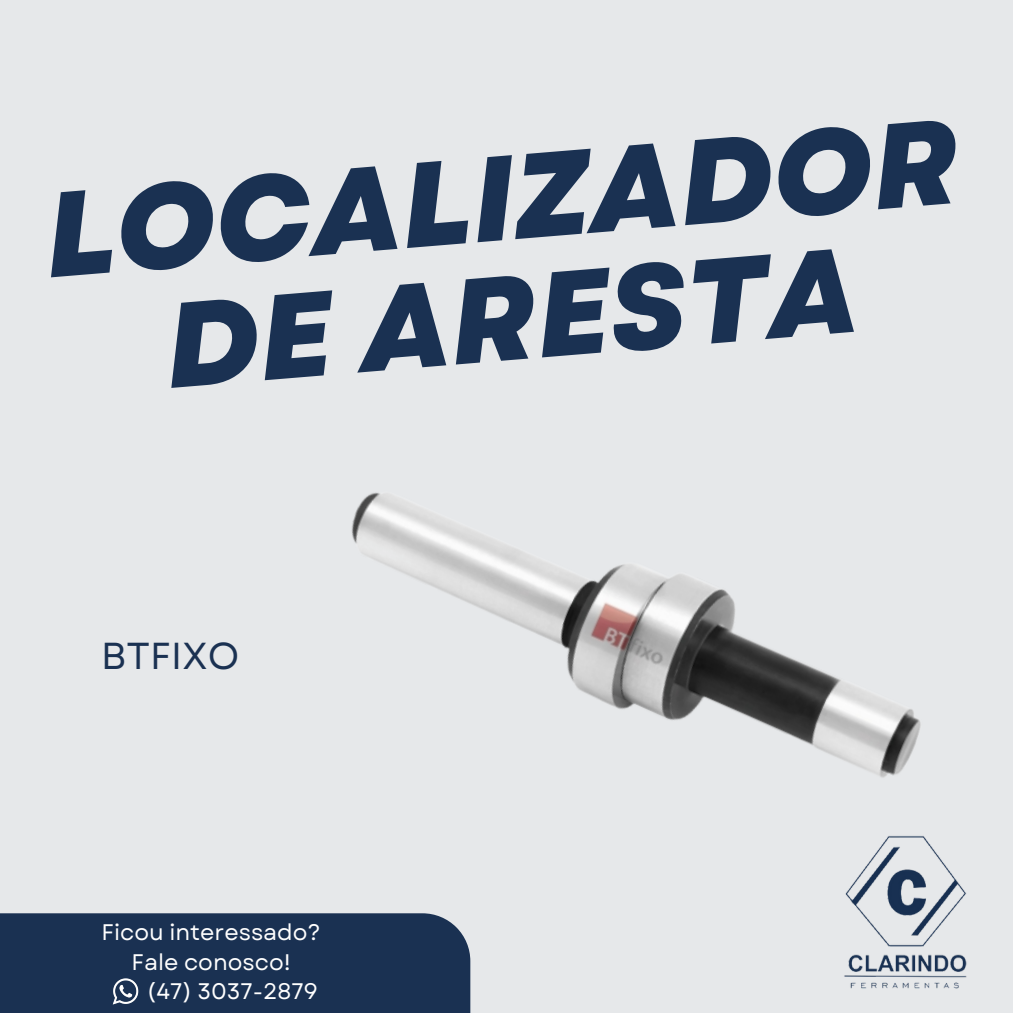
<style>
.page{position:relative;width:1013px;height:1013px;background:#fff}
.page>*{position:absolute;margin:0;border:0;box-sizing:border-box;transform-origin:0 0}
.t1{font:italic 800 120px/120px "Garet";color:#1a3152;text-align:center}
.t2{font:37.5px "Garet";color:#1a3152}
.t3{font:22.5px/31px "Garet";color:#fff;text-align:center}
</style>
<div class="page">
<div style="left:0;top:0;width:1012px;height:1012px;background:#e6e8ea"></div>
<div style="left:0;top:913px;width:470px;height:99px;background:#1a3152"></div>
<img style="left:112px;top:978px;width:27px;height:27px">
<img style="left:844px;top:840px;width:123px;height:149px">
<img style="left:351px;top:492px;width:576px;height:348px">
<h1 class="t1" style="left:40px;top:179px;width:917px;rotate:-5deg">LOCALIZADOR<br>DE ARESTA</h1>
<h2 class="t2" style="left:101px;top:628px;width:139px">BTFIXO</h2>
<p class="t3" style="left:101px;top:916px;width:221px">Ficou interessado?<br>Fale conosco!</p>
<p class="t3" style="left:147px;top:975px;width:172px">(47) 3037-2879</p>
</div>
